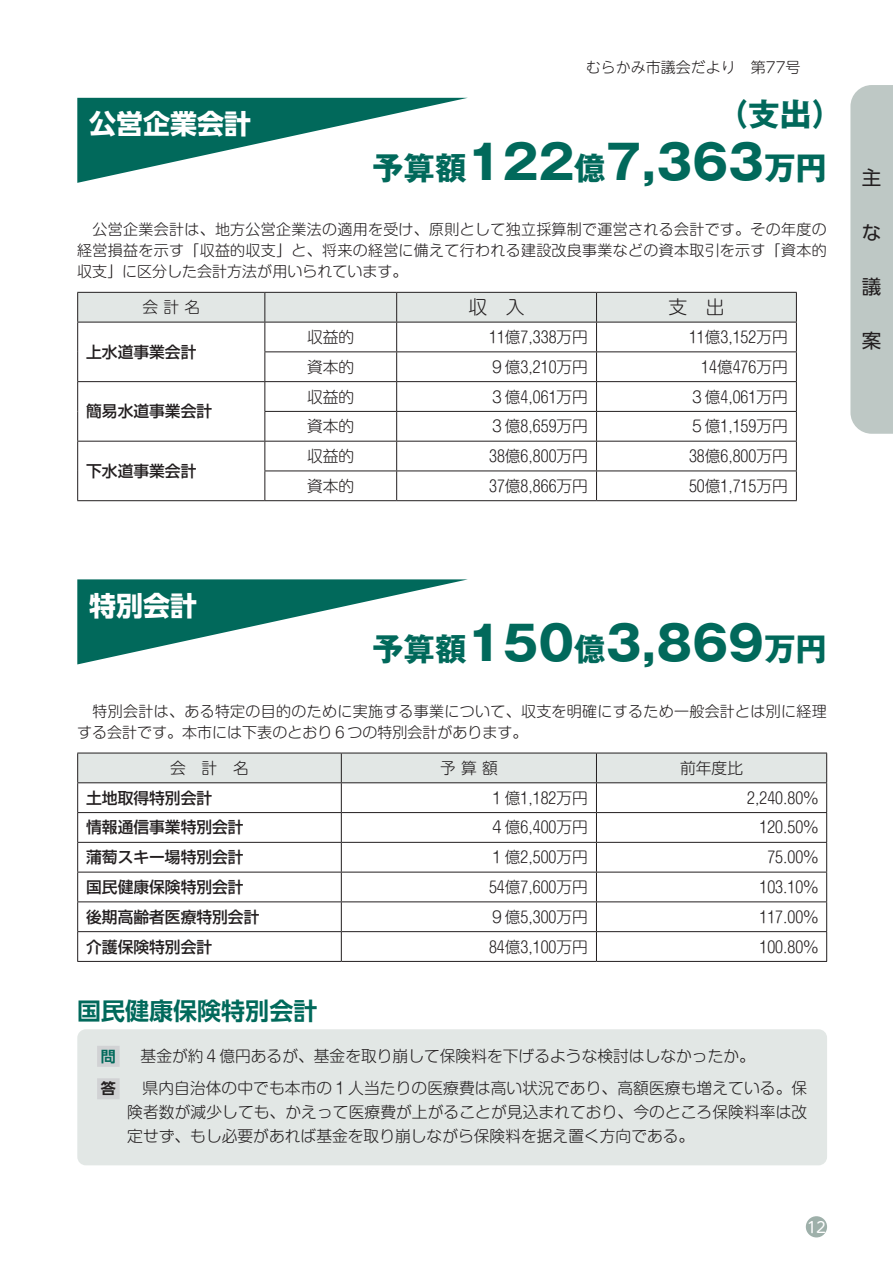
<style>
.page{position:relative;width:893px;height:1263px;background:#fff}
.page>*{position:absolute;margin:0;border:0;box-sizing:border-box;transform-origin:0 0}
.議案-見出し-予算額など{font:700 47.25px "Gothic MB101 Pr 6 N";color:#01695b}
.議案-見出し-予算額など-2{font:700 31.5px "Gothic MB101 Pr 6 N";color:#01695b}
.議案-見出し-会計{font:700 27px "UD Shin Go Pr 6 N";color:#fff}
.Y見出し-UDゴDB-16pt{font:700 24px "UD Shin Go Pr 6 N De";color:#01695b}
.柱-UDゴシック{font:19.5px "UD Shin Go Pr 6 N";color:#231f20}
.Y本文-基本2024{font:300 18.75px "Shin M Go Pr 6 N";color:#231f20}
.表10_5pt-R-数字{font:300 15.75px "Shin M Go Pr 6 N";color:#231f20}
.答-Y{font:300 15.75px/24px "Shin M Go Pr 6 N";letter-spacing:.005em;color:#231f20}
.表-10_5pt-C{font:500 15.75px "Shin Go Pr 6 N";color:#231f20}
.問-Y{font:300 15.75px "Shin M Go Pr 6 N";color:#231f20}
.表-10_5pt-C-2{font:300 15.75px "Shin M Go Pr 6 N";color:#231f20}
.Y本文-基本2024-2{font:300 15px/21px "Shin M Go Pr 6 N";letter-spacing:.02em;color:#231f20;text-align:justify}
.t1{font:300 15px "UD Shin M Go Pr 6 N";color:#231f20}
.t2{font:15px "UD Shin M Go Pr 6 N";color:#fff}
.問-Y-2{font:700 15px "UD Shin Go Pr 6 N De";color:#01695b}
.答-Y-2{font:700 15px "UD Shin Go Pr 6 N De";color:#231f20}
</style>
<div class="page">
<div style="left:850px;top:85px;width:43px;height:349px;background:#bec8c5"></div>
<div style="left:806px;top:1216px;width:21px;height:21px;background:#9eb0aa;border-radius:50%"></div>
<svg style="left:77px;top:98px;width:390px;height:85px"></svg>
<svg style="left:77px;top:579px;width:391px;height:85px"></svg>
<svg style="left:77px;top:292px;width:720px;height:149px"></svg>
<hr style="left:77px;top:441px;width:188px;height:1px;background:#231f20">
<hr style="left:77px;top:441px;width:1px;height:30px;background:#231f20">
<hr style="left:265px;top:441px;width:132px;height:1px;background:#231f20">
<hr style="left:264px;top:441px;width:1px;height:30px;background:#231f20">
<hr style="left:397px;top:441px;width:199px;height:1px;background:#231f20">
<hr style="left:396px;top:441px;width:1px;height:30px;background:#231f20">
<hr style="left:596px;top:441px;width:201px;height:1px;background:#231f20">
<hr style="left:596px;top:441px;width:1px;height:30px;background:#231f20">
<hr style="left:796px;top:441px;width:1px;height:30px;background:#231f20">
<svg style="left:77px;top:471px;width:1px;height:29px"></svg>
<hr style="left:264px;top:471px;width:133px;height:1px;background:#231f20">
<svg style="left:264px;top:471px;width:1px;height:29px"></svg>
<hr style="left:397px;top:471px;width:199px;height:1px;background:#231f20">
<svg style="left:396px;top:471px;width:1px;height:29px"></svg>
<hr style="left:596px;top:471px;width:201px;height:1px;background:#231f20">
<svg style="left:596px;top:471px;width:1px;height:29px"></svg>
<svg style="left:796px;top:471px;width:1px;height:29px"></svg>
<hr style="left:77px;top:500px;width:188px;height:1px;background:#231f20">
<hr style="left:265px;top:500px;width:132px;height:1px;background:#231f20">
<hr style="left:397px;top:500px;width:199px;height:1px;background:#231f20">
<hr style="left:596px;top:500px;width:201px;height:1px;background:#231f20">
<svg style="left:77px;top:753px;width:750px;height:208px"></svg>
<hr style="left:77px;top:961px;width:264px;height:1px;background:#231f20">
<hr style="left:341px;top:961px;width:255px;height:1px;background:#231f20">
<hr style="left:596px;top:961px;width:231px;height:1px;background:#231f20">
<div style="left:77px;top:1029px;width:750px;height:136px;background:#e2e7e5;border-radius:9px"></div>
<div style="left:97px;top:1046px;width:23px;height:21px;background:#d1d2d4"></div>
<div style="left:97px;top:1078px;width:23px;height:21px;background:#d1d2d4"></div>
<p class="議案-見出し-会計" style="left:89px;top:102px;width:164px">公営企業会計</p>
<p class="t1" style="left:586px;top:55px;width:216px">むらかみ市議会だより　第77号</p>
<p class="議案-見出し-予算額など-2" style="left:717px;top:87px;width:127px">（支出(</p>
<p class="議案-見出し-予算額など-2" style="left:764px;top:141px;width:64px">万円</p>
<p class="議案-見出し-予算額など" style="left:467px;top:122px;width:109px">122</p>
<p class="議案-見出し-予算額など" style="left:606px;top:122px;width:160px">7,363</p>
<p class="議案-見出し-予算額など-2" style="left:372px;top:141px;width:96px">予算額</p>
<p class="議案-見出し-予算額など-2" style="left:574px;top:141px;width:33px">億</p>
<p class="Y本文-基本2024-2" style="left:77px;top:218px;width:751px">　公営企業会計は、地方公営企業法の適用を受け、原則として独立採算制で運営される会計です。その年度の経営損益を示す「収益的収支」と、将来の経営に備えて行われる建設改良事業などの資本取引を示す「資本的収支」に区分した会計方法が用いられています。</p>
<p class="Y本文-基本2024" style="left:668px;top:292px;width:58px">支　出</p>
<p class="Y本文-基本2024" style="left:468px;top:292px;width:58px">収　入</p>
<p class="表-10_5pt-C-2" style="left:142px;top:295px;width:59px">会計名</p>
<p class="表-10_5pt-C" style="left:86px;top:339px;width:112px">上水道事業会計</p>
<p class="表-10_5pt-C" style="left:86px;top:398px;width:127px">簡易水道事業会計</p>
<p class="表-10_5pt-C" style="left:86px;top:458px;width:112px">下水道事業会計</p>
<p class="表-10_5pt-C-2" style="left:307px;top:324px;width:49px">収益的</p>
<p class="表-10_5pt-C-2" style="left:307px;top:354px;width:49px">資本的</p>
<p class="表-10_5pt-C-2" style="left:307px;top:384px;width:49px">収益的</p>
<p class="表-10_5pt-C-2" style="left:307px;top:414px;width:49px">資本的</p>
<p class="表-10_5pt-C-2" style="left:307px;top:443px;width:49px">収益的</p>
<p class="表-10_5pt-C-2" style="left:307px;top:473px;width:49px">資本的</p>
<p class="表10_5pt-R-数字" style="left:489px;top:324px;width:100px">11億7,338万円</p>
<p class="表10_5pt-R-数字" style="left:689px;top:324px;width:100px">11億3,152万円</p>
<p class="表10_5pt-R-数字" style="left:489px;top:354px;width:100px">９億3,210万円</p>
<p class="表10_5pt-R-数字" style="left:701px;top:354px;width:88px">14億476万円</p>
<p class="表10_5pt-R-数字" style="left:489px;top:384px;width:100px">３億4,061万円</p>
<p class="表10_5pt-R-数字" style="left:689px;top:384px;width:100px">３億4,061万円</p>
<p class="表10_5pt-R-数字" style="left:489px;top:414px;width:100px">３億8,659万円</p>
<p class="表10_5pt-R-数字" style="left:689px;top:414px;width:100px">５億1,159万円</p>
<p class="表10_5pt-R-数字" style="left:489px;top:443px;width:100px">38億6,800万円</p>
<p class="表10_5pt-R-数字" style="left:689px;top:443px;width:100px">38億6,800万円</p>
<p class="表10_5pt-R-数字" style="left:489px;top:473px;width:100px">37億8,866万円</p>
<p class="表10_5pt-R-数字" style="left:689px;top:473px;width:100px">50億1,715万円</p>
<p class="柱-UDゴシック" style="left:862px;top:162px;width:20px">主</p>
<p class="柱-UDゴシック" style="left:862px;top:216px;width:20px">な</p>
<p class="柱-UDゴシック" style="left:862px;top:271px;width:21px">議</p>
<p class="柱-UDゴシック" style="left:862px;top:325px;width:20px">案</p>
<p class="議案-見出し-会計" style="left:89px;top:584px;width:110px">特別会計</p>
<p class="議案-見出し-予算額など" style="left:467px;top:604px;width:109px">150</p>
<p class="議案-見出し-予算額など" style="left:606px;top:604px;width:160px">3,869</p>
<p class="議案-見出し-予算額など-2" style="left:372px;top:623px;width:96px">予算額</p>
<p class="議案-見出し-予算額など-2" style="left:574px;top:623px;width:33px">億</p>
<p class="議案-見出し-予算額など-2" style="left:764px;top:623px;width:64px">万円</p>
<p class="Y本文-基本2024-2" style="left:77px;top:700px;width:751px">　特別会計は、ある特定の目的のために実施する事業について、収支を明確にするため一般会計とは別に経理する会計です。本市には下表のとおり６つの特別会計があります。</p>
<p class="表-10_5pt-C-2" style="left:680px;top:755px;width:64px">前年度比</p>
<p class="表-10_5pt-C-2" style="left:170px;top:755px;width:80px">会　計　名</p>
<p class="表-10_5pt-C-2" style="left:440px;top:755px;width:59px">予算額</p>
<p class="表-10_5pt-C" style="left:86px;top:785px;width:127px">土地取得特別会計</p>
<p class="表10_5pt-R-数字" style="left:489px;top:785px;width:100px">１億1,182万円</p>
<p class="表10_5pt-R-数字" style="left:747px;top:785px;width:72px">2,240.80%</p>
<p class="表-10_5pt-C" style="left:86px;top:814px;width:159px">情報通信事業特別会計</p>
<p class="表10_5pt-R-数字" style="left:489px;top:815px;width:100px">４億6,400万円</p>
<p class="表10_5pt-R-数字" style="left:760px;top:815px;width:60px">120.50%</p>
<p class="表-10_5pt-C" style="left:86px;top:844px;width:159px">蒲萄スキー場特別会計</p>
<p class="表10_5pt-R-数字" style="left:489px;top:844px;width:100px">１億2,500万円</p>
<p class="表10_5pt-R-数字" style="left:767px;top:844px;width:52px">75.00%</p>
<p class="表-10_5pt-C" style="left:86px;top:874px;width:159px">国民健康保険特別会計</p>
<p class="表10_5pt-R-数字" style="left:489px;top:874px;width:100px">54億7,600万円</p>
<p class="表10_5pt-R-数字" style="left:760px;top:874px;width:60px">103.10%</p>
<p class="表-10_5pt-C" style="left:86px;top:904px;width:175px">後期高齢者医療特別会計</p>
<p class="表10_5pt-R-数字" style="left:489px;top:904px;width:100px">９億5,300万円</p>
<p class="表10_5pt-R-数字" style="left:760px;top:904px;width:60px">117.00%</p>
<p class="表-10_5pt-C" style="left:86px;top:933px;width:127px">介護保険特別会計</p>
<p class="表10_5pt-R-数字" style="left:489px;top:934px;width:100px">84億3,100万円</p>
<p class="表10_5pt-R-数字" style="left:760px;top:934px;width:60px">100.80%</p>
<p class="Y見出し-UDゴDB-16pt" style="left:77px;top:992px;width:242px">国民健康保険特別会計</p>
<p class="問-Y" style="left:125px;top:1043px;width:631px">　基金が約４億円あるが、基金を取り崩して保険料を下げるような検討はしなかったか。</p>
<p class="問-Y-2" style="left:101px;top:1044px;width:16px">問</p>
<p class="答-Y-2" style="left:101px;top:1076px;width:16px">答</p>
<p class="答-Y" style="left:127px;top:1075px;width:682px">　県内自治体の中でも本市の１人当たりの医療費は高い状況であり、高額医療も増えている。保</p>
<p class="答-Y" style="left:127px;top:1099px;width:681px">険者数が減少しても、かえって医療費が上がることが見込まれており、今のところ保険料率は改定せず、もし必要があれば基金を取り崩しながら保険料を据え置く方向である。</p>
<p class="t2" style="left:807px;top:1214px;width:21px">12</p>
</div>
